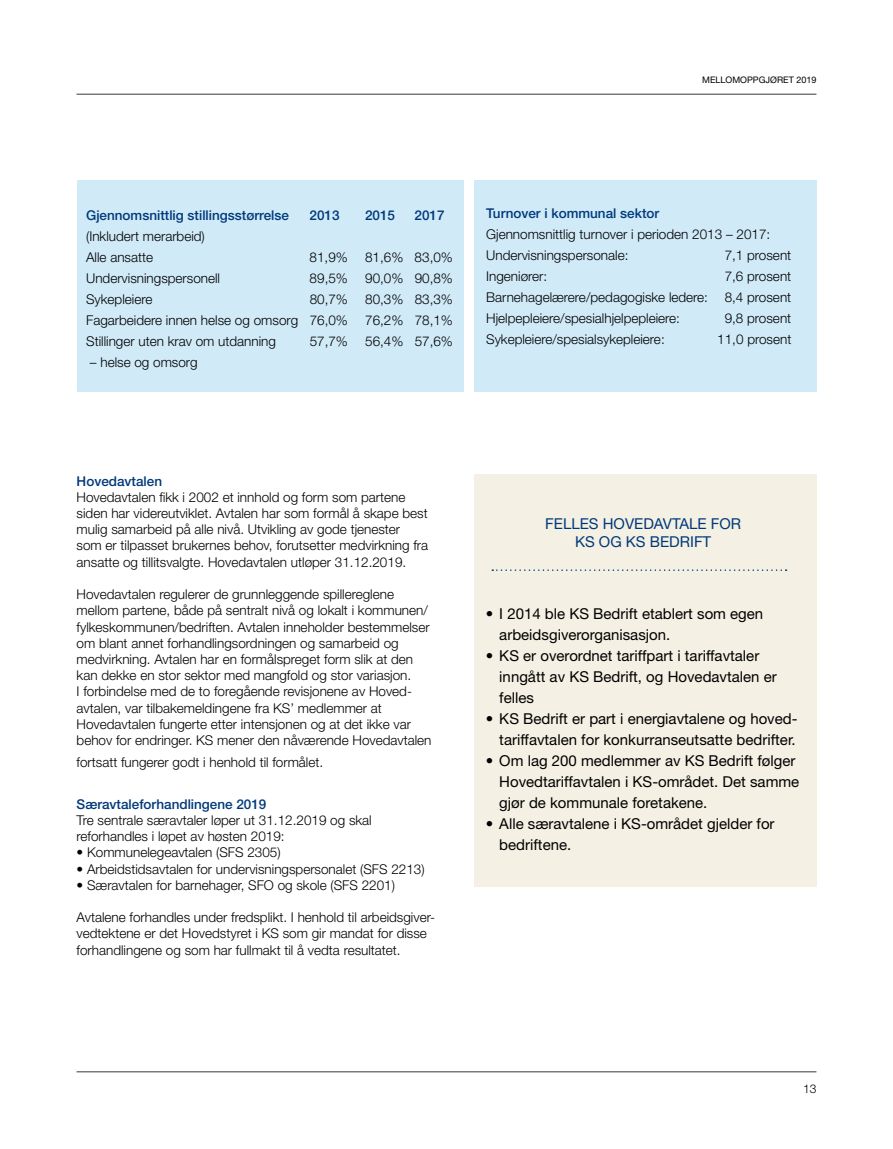
<style>
.page{position:relative;width:893px;height:1149px;background:#fff}
.page>*{position:absolute;margin:0;border:0;box-sizing:border-box;transform-origin:0 0}
.t1{font:15px/21px "Helvetica Neue";color:#000}
.t2{font:15px/18px "Helvetica Neue";color:#00397a;text-align:center}
.t3{font:300 13.5px/16.2px "Helvetica Neue";color:#000}
.t4{font:500 13.5px "Helvetica Neue";color:#00397a}
.t5{font:300 12px "Helvetica Neue";color:#000}
.t6{font:9px "Helvetica Neue";color:#000}
</style>
<div class="page">
<hr style="left:77px;top:1071px;width:739px;height:1px;background:#000">
<div style="left:474px;top:474px;width:342px;height:412px;background:#f4f0e3"></div>
<div style="left:77px;top:180px;width:386px;height:211px;background:#d0eaf8"></div>
<div style="left:474px;top:180px;width:342px;height:211px;background:#d0eaf8"></div>
<hr style="left:77px;top:94px;width:739px;height:1px;background:#000">
<svg style="left:492px;top:569px;width:295px;height:1px"></svg>
<p class="t6" style="left:702px;top:74px;width:116px">MELLOMOPPGJØRET 2019</p>
<p class="t4" style="left:86px;top:207px;width:204px">Gjennomsnittlig stillingsstørrelse</p>
<p class="t4" style="left:310px;top:207px;width:32px">2013</p>
<p class="t4" style="left:365px;top:207px;width:32px">2015</p>
<p class="t4" style="left:415px;top:207px;width:32px">2017</p>
<p class="t3" style="left:86px;top:225px;width:120px;line-height:21px">(Inkludert merarbeid)<br>Alle ansatte</p>
<p class="t3" style="left:310px;top:248px;width:40px">81,9%</p>
<p class="t3" style="left:365px;top:248px;width:89px">81,6% 83,0%</p>
<p class="t3" style="left:86px;top:269px;width:136px">Undervisningspersonell</p>
<p class="t3" style="left:310px;top:269px;width:40px">89,5%</p>
<p class="t3" style="left:365px;top:269px;width:89px">90,0% 90,8%</p>
<p class="t3" style="left:86px;top:290px;width:68px">Sykepleiere</p>
<p class="t3" style="left:310px;top:290px;width:40px">80,7%</p>
<p class="t3" style="left:365px;top:290px;width:89px">80,3% 83,3%</p>
<p class="t3" style="left:86px;top:311px;width:263px">Fagarbeidere innen helse og omsorg 76,0%</p>
<p class="t3" style="left:365px;top:311px;width:89px">76,2% 78,1%</p>
<p class="t3" style="left:86px;top:332px;width:191px">Stillinger uten krav om utdanning</p>
<p class="t3" style="left:310px;top:332px;width:40px">57,7%</p>
<p class="t3" style="left:365px;top:332px;width:89px">56,4% 57,6%</p>
<p class="t3" style="left:90px;top:353px;width:109px">– helse og omsorg</p>
<p class="t4" style="left:486px;top:205px;width:175px">Turnover i kommunal sektor</p>
<p class="t3" style="left:486px;top:223px;width:286px;line-height:21px">Gjennomsnittlig turnover i perioden 2013 – 2017:<br>Undervisningspersonale:</p>
<p class="t3" style="left:725px;top:246px;width:68px">7,1 prosent</p>
<p class="t3" style="left:486px;top:267px;width:63px">Ingeniører:</p>
<p class="t3" style="left:486px;top:265px;width:307px;line-height:21px;text-align:justify;text-indent:239px">7,6 prosent Barnehagelærere/pedagogiske ledere: 8,4 prosent Hjelpepleiere/spesialhjelpepleiere:</p>
<p class="t3" style="left:725px;top:309px;width:68px">9,8 prosent</p>
<p class="t3" style="left:486px;top:330px;width:180px">Sykepleiere/spesialsykepleiere:</p>
<p class="t3" style="left:717px;top:330px;width:76px">11,0 prosent</p>
<p class="t4" style="left:77px;top:472px;width:87px">Hovedavtalen</p>
<p class="t3" style="left:77px;top:488px;width:353px">Hovedavtalen fikk i 2002 et innhold og form som partene siden har videreutviklet. Avtalen har som formål å skape best mulig samarbeid på alle nivå. Utvikling av gode tjenester som er tilpasset brukernes behov, forutsetter medvirkning fra ansatte og tillitsvalgte. Hovedavtalen utløper 31.12.2019.</p>
<p class="t3" style="left:77px;top:585px;width:356px">Hovedavtalen regulerer de grunnleggende spillereglene mellom partene, både på sentralt nivå og lokalt i kommunen/ fylkeskommunen/bedriften. Avtalen inneholder bestemmelser om blant annet forhandlingsordningen og samarbeid og medvirkning. Avtalen har en formålspreget form slik at den kan dekke en stor sektor med mangfold og stor variasjon.<br>I forbindelse med de to foregående revisjonene av Hoved&shy;avtalen, var tilbakemeldingene fra KS’ medlemmer at Hovedavtalen fungerte etter intensjonen og at det ikke var behov for endringer. KS mener den nåværende Hovedavtalen</p>
<p class="t3" style="left:77px;top:753px;width:248px">fortsatt fungerer godt i henhold til formålet.</p>
<p class="t4" style="left:77px;top:795px;width:191px">Særavtaleforhandlingene 2019</p>
<p class="t3" style="left:77px;top:811px;width:297px">Tre sentrale særavtaler løper ut 31.12.2019 og skal reforhandles i løpet av høsten 2019:</p>
<p class="t3" style="left:77px;top:843px;width:206px">• Kommunelegeavtalen (SFS 2305)</p>
<p class="t3" style="left:77px;top:860px;width:350px">• Arbeidstidsavtalen for undervisningspersonalet (SFS 2213)</p>
<p class="t3" style="left:77px;top:876px;width:320px">• Særavtalen for barnehager, SFO og skole (SFS 2201)</p>
<p class="t3" style="left:77px;top:908px;width:360px">Avtalene forhandles under fredsplikt. I henhold til arbeidsgiver&shy;vedtektene er det Hovedstyret i KS som gir mandat for disse forhandlingene og som har fullmakt til å vedta resultatet.</p>
<p class="t2" style="left:545px;top:514px;width:197px">FELLES HOVEDAVTALE FOR<br>KS OG KS BEDRIFT</p>
<p class="t1" style="left:499px;top:602px;width:265px;text-indent:-14px">• I 2014 ble KS Bedrift etablert som egen arbeidsgiverorganisasjon.</p>
<p class="t1" style="left:499px;top:644px;width:279px;text-indent:-14px">• KS er overordnet tariffpart i tariffavtaler inngått av KS Bedrift, og Hovedavtalen er felles</p>
<p class="t1" style="left:486px;top:707px;width:313px;text-align:right">• KS Bedrift er part i energiavtalene og hoved&shy;tariffavtalen for konkurranseutsatte bedrifter.</p>
<p class="t1" style="left:499px;top:749px;width:301px;text-indent:-14px">• Om lag 200 medlemmer av KS Bedrift følger<br>Hovedtariffavtalen i KS-området. Det samme gjør de kommunale foretakene.</p>
<p class="t1" style="left:499px;top:812px;width:277px;text-indent:-14px">• Alle særavtalene i KS-området gjelder for bedriftene.</p>
<p class="t5" style="left:803px;top:1081px;width:15px">13</p>
</div>
